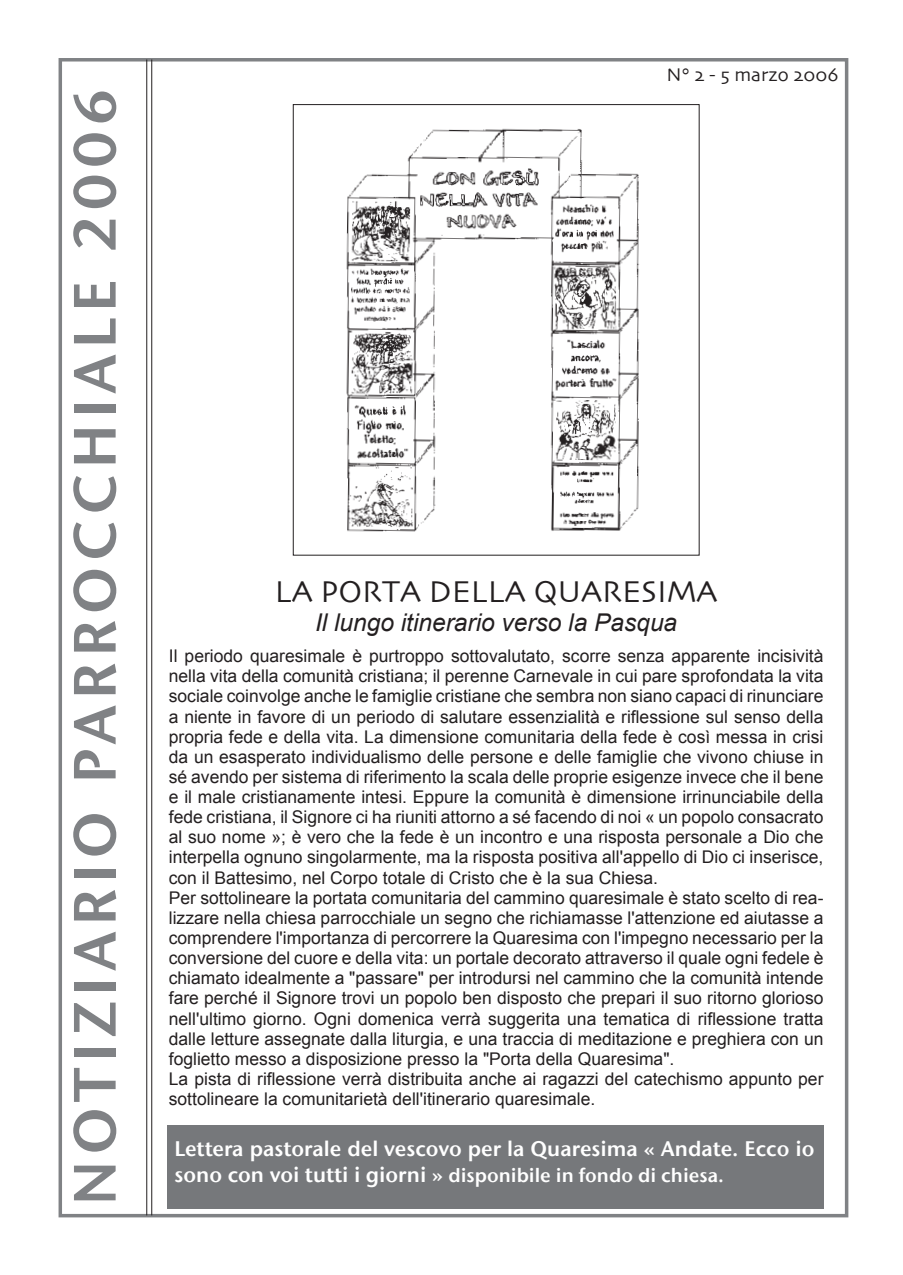
<style>
.page{position:relative;width:903px;height:1275px;background:#fff}
.page>*{position:absolute;margin:0;border:0;box-sizing:border-box;transform-origin:0 0}
.t1{font:59.5px "Stone Sans ITC Semi";letter-spacing:.1em;color:#808285}
.t2{font:31.5px "Skia";color:#231f20}
.t3{font:italic 24.5px "Arial";color:#231f20}
.t4{font:21px "Stone Sans ITC Semi";color:#fff}
.t5{font:19.25px "Stone Sans ITC Semi";color:#fff}
.t6{font:19.25px "Skia";color:#231f20}
.t7{font:17.5px/20.1px "Arial";color:#231f20}
.s1{font-size:21px}
</style>
<div class="page">
<div style="left:59px;top:58px;width:789px;height:1159px;border:4px solid #808285"></div>
<hr style="left:146px;top:59px;width:1px;height:1156px;background:#231f20">
<hr style="left:151px;top:59px;width:1px;height:1156px;background:#231f20">
<img style="left:346px;top:128px;width:293px;height:404px">
<div style="left:167px;top:1125px;width:656px;height:83px;background:#76787b"></div>
<h1 class="t1" style="left:58px;top:1205px;width:1118px;rotate:-90deg">Notiziario parrocchiale 2006</h1>
<p class="t6" style="left:666px;top:64px;width:173px">N° 2 - 5 MARZO 2006</p>
<h2 class="t2" style="left:275px;top:573px;width:444px">LA PORTA DELLA QUARESIMA</h2>
<h3 class="t3" style="left:315px;top:607px;width:364px">Il lungo itinerario verso la Pasqua</h3>
<p class="t7" style="left:169px;top:646px;width:656px">Il periodo quaresimale è purtroppo sottovalutato, scorre senza apparente incisività nella vita della comunità cristiana; il perenne Carnevale in cui pare sprofondata la vita sociale coinvolge anche le famiglie cristiane che sembra non siano capaci di rinunciare a niente in favore di un periodo di salutare essenzialità e riflessione sul senso della propria fede e della vita. La dimensione comunitaria della fede è così messa in crisi da un esasperato individualismo delle persone e delle famiglie che vivono chiuse in sé avendo per sistema di riferimento la scala delle proprie esigenze invece che il bene e il male cristianamente intesi. Eppure la comunità è dimensione irrinunciabile della fede cristiana, il Signore ci ha riuniti attorno a sé facendo di noi « un popolo consacrato al suo nome »; è vero che la fede è un incontro e una risposta personale a Dio che interpella ognuno singolarmente, ma la risposta positiva all'appello di Dio ci inserisce, con il Battesimo, nel Corpo totale di Cristo che è la sua Chiesa.<br>Per sottolineare la portata comunitaria del cammino quaresimale è stato scelto di rea&shy;lizzare nella chiesa parrocchiale un segno che richiamasse l'attenzione ed aiutasse a comprendere l'importanza di percorrere la Quaresima con l'impegno necessario per la conversione del cuore e della vita: un portale decorato attraverso il quale ogni fedele è chiamato idealmente a "passare" per introdursi nel cammino che la comunità intende fare perché il Signore trovi un popolo ben disposto che prepari il suo ritorno glorioso nell'ultimo giorno. Ogni domenica verrà suggerita una tematica di riflessione tratta dalle letture assegnate dalla liturgia, e una traccia di meditazione e preghiera con un foglietto messo a disposizione presso la "Porta della Quaresima".<br>La pista di riflessione verrà distribuita anche ai ragazzi del catechismo appunto per sottolineare la comunitarietà dell'itinerario quaresimale.</p>
<p class="t4" style="left:175px;top:1136px;width:641px">Lettera pastorale del vescovo per la Quaresima « Andate. Ecco io</p>
<p class="t5" style="left:174px;top:1163px;width:551px"><span class="s1">sono con voi tutti i giorni »</span> disponibile in fondo di chiesa.</p>
</div>
